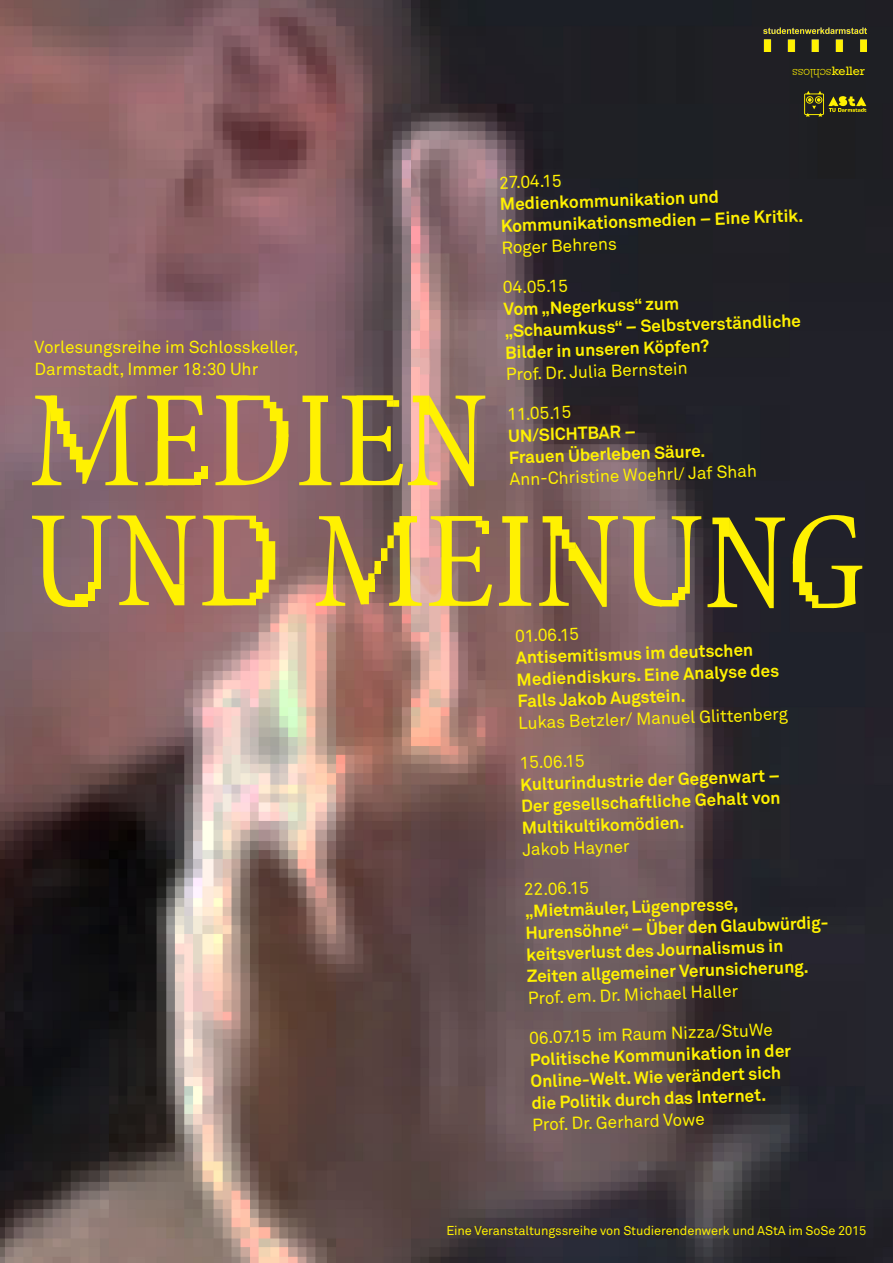
<style>
.page{position:relative;width:893px;height:1263px;background:#fff}
.page>*{position:absolute;margin:0;border:0;box-sizing:border-box;transform-origin:0 0}
.t1{font:700 17.25px "Akkurat";color:#fff101}
.t2{font:17.25px/21.8px "Akkurat";letter-spacing:-.005em;color:#fff101}
.t3{font:12.75px "Akkurat";letter-spacing:-.01em;color:#fff101}
.t4{font:300 12.3px "Rockwell Std";color:#fff101}
.t5{font:12.3px "Rockwell Std";color:#fff101}
</style>
<div class="page">
<img style="left:0;top:0;width:893px;height:1263px">
<svg style="left:32px;top:396px;width:106px;height:89px;background:#ae934f"></svg>
<svg style="left:299px;top:396px;width:32px;height:89px;background:#b59a42"></svg>
<div style="left:201px;top:466px;width:6px;height:13px;background:#fff101"></div>
<svg style="left:145px;top:396px;width:58px;height:89px;background:#b49146"></svg>
<svg style="left:340px;top:396px;width:145px;height:90px;background:#b19752"></svg>
<svg style="left:215px;top:396px;width:73px;height:89px;background:#b99549"></svg>
<svg style="left:499px;top:516px;width:32px;height:90px;background:#b79c3e"></svg>
<svg style="left:429px;top:516px;width:63px;height:90px;background:#be9d4f"></svg>
<svg style="left:707px;top:517px;width:78px;height:91px;background:#645e1e"></svg>
<svg style="left:539px;top:516px;width:162px;height:91px;background:#9e8848"></svg>
<svg style="left:793px;top:515px;width:69px;height:93px;background:#625e1e"></svg>
<svg style="left:316px;top:516px;width:106px;height:90px;background:#b5984a"></svg>
<svg style="left:202px;top:516px;width:73px;height:89px;background:#be9a47"></svg>
<svg style="left:118px;top:515px;width:78px;height:90px;background:#b28e4b"></svg>
<svg style="left:32px;top:516px;width:79px;height:91px;background:#9f8755"></svg>
<div style="left:94px;top:522px;width:7px;height:66px;background:#fff101"></div>
<svg style="left:804px;top:91px;width:62px;height:26px;background:#595619"></svg>
<img style="left:763px;top:23px;width:103px;height:29px">
<p class="t2" style="left:35px;top:337px;width:265px">Vorlesungsreihe im Schlosskeller,<br>Darmstadt, Immer 18:30 Uhr</p>
<p class="t4" style="left:832px;top:80px;width:41px;rotate:-180deg">schloss</p>
<p class="t5" style="left:832px;top:64px;width:35px">keller</p>
<p class="t2" style="left:499px;top:172px;width:64px;rotate:-2deg">27.04.15</p>
<p class="t1" style="left:500px;top:193px;width:221px;rotate:-2deg">Medienkommunikation und</p>
<p class="t1" style="left:500px;top:215px;width:304px;rotate:-2deg">Kommunikationsmedien – Eine Kritik.</p>
<p class="t2" style="left:501px;top:237px;width:117px;rotate:-2deg">Roger Behrens</p>
<p class="t2" style="left:503px;top:277px;width:66px;rotate:-2deg">04.05.15</p>
<p class="t1" style="left:503px;top:298px;width:177px;rotate:-2deg">Vom „Negerkuss“ zum</p>
<p class="t1" style="left:504px;top:320px;width:298px;rotate:-2deg">„Schaumkuss“ – Selbstverständliche</p>
<p class="t1" style="left:505px;top:342px;width:206px;rotate:-2deg">Bilder in unseren Köpfen?</p>
<p class="t2" style="left:506px;top:364px;width:183px;rotate:-2deg">Prof. Dr. Julia Bernstein</p>
<p class="t2" style="left:507px;top:404px;width:65px;rotate:-2deg">11.05.15</p>
<p class="t1" style="left:508px;top:425px;width:129px;rotate:-2deg">UN/SICHTBAR –</p>
<p class="t1" style="left:509px;top:447px;width:198px;rotate:-2deg">Frauen Überleben Säure.</p>
<p class="t2" style="left:509px;top:469px;width:249px;rotate:-2deg">Ann-Christine Woehrl/ Jaf Shah</p>
<p class="t2" style="left:515px;top:626px;width:65px;rotate:-2deg">01.06.15</p>
<p class="t1" style="left:516px;top:647px;width:239px;rotate:-2deg">Antisemitismus im deutschen</p>
<p class="t1" style="left:516px;top:669px;width:264px;rotate:-2deg">Mediendiskurs. Eine Analyse des</p>
<p class="t1" style="left:517px;top:690px;width:170px;rotate:-2deg">Falls Jakob Augstein.</p>
<p class="t2" style="left:518px;top:713px;width:271px;rotate:-2deg">Lukas Betzler/ Manuel Glittenberg</p>
<p class="t2" style="left:519px;top:752px;width:66px;rotate:-2deg">15.06.15</p>
<p class="t1" style="left:520px;top:773px;width:261px;rotate:-2deg">Kulturindustrie der Gegenwart –</p>
<p class="t1" style="left:521px;top:795px;width:261px;rotate:-2deg">Der gesellschaftliche Gehalt von</p>
<p class="t1" style="left:521px;top:817px;width:164px;rotate:-2deg">Multikultikomödien.</p>
<p class="t2" style="left:522px;top:839px;width:108px;rotate:-2deg">Jakob Hayner</p>
<p class="t2" style="left:524px;top:879px;width:66px;rotate:-2deg">22.06.15</p>
<p class="t1" style="left:524px;top:900px;width:215px;rotate:-2deg">„Mietmäuler, Lügenpresse,</p>
<p class="t1" style="left:525px;top:922px;width:305px;rotate:-2deg">Hurensöhne“ – Über den Glaubwürdig-</p>
<p class="t1" style="left:526px;top:944px;width:259px;rotate:-2deg">keitsverlust des Journalismus in</p>
<p class="t1" style="left:527px;top:965px;width:283px;rotate:-2deg">Zeiten allgemeiner Verunsicherung.</p>
<p class="t2" style="left:527px;top:988px;width:212px;rotate:-2deg">Prof. em. Dr. Michael Haller</p>
<p class="t2" style="left:529px;top:1027px;width:245px;rotate:-2deg">06.07.15 im Raum Nizza/StuWe</p>
<p class="t1" style="left:530px;top:1049px;width:263px;rotate:-2deg">Politische Kommunikation in der</p>
<p class="t1" style="left:530px;top:1070px;width:252px;rotate:-2deg">Online-Welt. Wie verändert sich</p>
<p class="t1" style="left:531px;top:1092px;width:236px;rotate:-2deg">die Politik durch das Internet.</p>
<p class="t2" style="left:532px;top:1114px;width:174px;rotate:-2deg">Prof. Dr. Gerhard Vowe</p>
<p class="t3" style="left:446px;top:1223px;width:421px">Eine Veranstaltungssreihe von Studierendenwerk und AStA im SoSe 2015</p>
</div>
